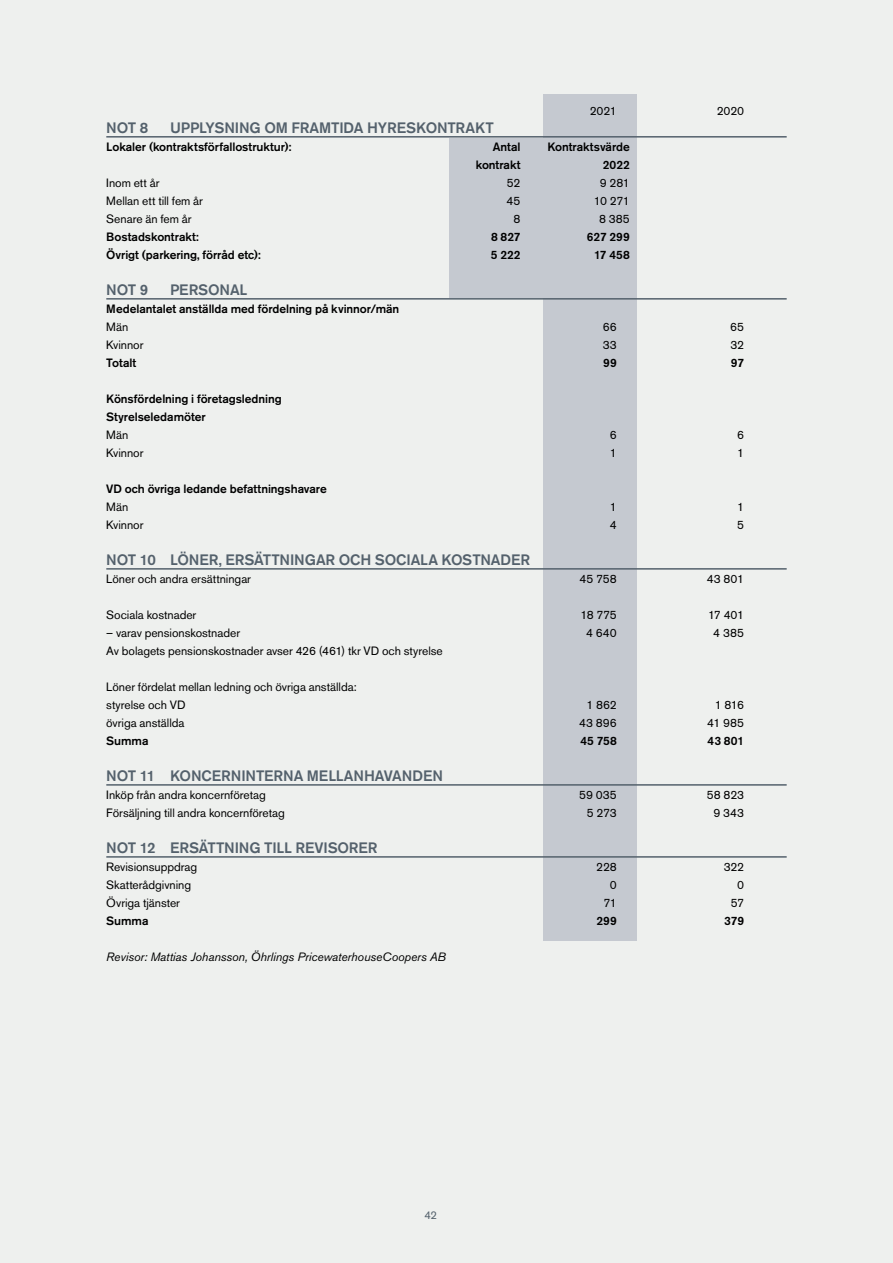
<style>
.page{position:relative;width:893px;height:1263px;background:#eef0ee}
.page>*{position:absolute;margin:0;border:0;box-sizing:border-box;transform-origin:0 0}
.t1{font:500 15px "Akzidenz Grotesk BE";letter-spacing:-.01em;color:#54616c}
.t2{font:12px/18px "Akzidenz Grotesk BE";letter-spacing:-.005em;color:#000}
.t3{font:500 12px/18px "Akzidenz Grotesk BE";letter-spacing:-.005em;color:#000}
.t4{font:italic 12px "Akzidenz Grotesk BE";letter-spacing:-.005em;color:#000}
.t5{font:11.25px "Akzidenz Grotesk BE";color:#54616c}
</style>
<div class="page">
<div style="left:543px;top:95px;width:93px;height:846px;background:#c5c9d0"></div>
<div style="left:449px;top:138px;width:94px;height:160px;background:#c5c9d0"></div>
<hr style="left:106px;top:136px;width:681px;height:2px;background:#54616c">
<hr style="left:106px;top:298px;width:681px;height:2px;background:#54616c">
<hr style="left:106px;top:568px;width:681px;height:2px;background:#54616c">
<hr style="left:106px;top:784px;width:681px;height:2px;background:#54616c">
<hr style="left:106px;top:856px;width:681px;height:2px;background:#54616c">
<p class="t2" style="left:590px;top:102px;width:29px">2021</p>
<p class="t2" style="left:717px;top:102px;width:29px">2020</p>
<p class="t1" style="left:106px;top:119px;width:43px">NOT 8</p>
<p class="t1" style="left:170px;top:119px;width:325px">UPPLYSNING OM FRAMTIDA HYRESKONTRAKT</p>
<p class="t3" style="left:106px;top:138px;width:187px">Lokaler (kontraktsförfallostruktur):</p>
<p class="t3" style="left:493px;top:138px;width:29px">Antal</p>
<p class="t3" style="left:547px;top:138px;width:84px">Kontraktsvärde</p>
<p class="t3" style="left:476px;top:156px;width:46px">kontrakt</p>
<p class="t3" style="left:603px;top:156px;width:28px">2022</p>
<p class="t2" style="left:106px;top:174px;width:55px">Inom ett år</p>
<p class="t2" style="left:507px;top:174px;width:15px">52</p>
<p class="t2" style="left:600px;top:174px;width:32px">9 281</p>
<p class="t2" style="left:106px;top:192px;width:98px">Mellan ett till fem år</p>
<p class="t2" style="left:507px;top:192px;width:15px">45</p>
<p class="t2" style="left:594px;top:192px;width:38px">10 271</p>
<p class="t2" style="left:106px;top:210px;width:87px">Senare än fem år</p>
<p class="t2" style="left:514px;top:210px;width:8px">8</p>
<p class="t2" style="left:599px;top:210px;width:32px">8 385</p>
<p class="t3" style="left:106px;top:228px;width:94px">Bostadskontrakt:</p>
<p class="t3" style="left:491px;top:228px;width:31px">8 827</p>
<p class="t3" style="left:587px;top:228px;width:44px">627 299</p>
<p class="t3" style="left:106px;top:246px;width:156px">Övrigt (parkering, förråd etc):</p>
<p class="t3" style="left:491px;top:246px;width:31px">5 222</p>
<p class="t3" style="left:594px;top:246px;width:37px">17 458</p>
<p class="t1" style="left:106px;top:281px;width:43px">NOT 9</p>
<p class="t1" style="left:170px;top:281px;width:79px">PERSONAL</p>
<p class="t3" style="left:106px;top:300px;width:295px">Medelantalet anställda med fördelning på kvinnor/män</p>
<p class="t2" style="left:106px;top:318px;width:24px">Män</p>
<p class="t2" style="left:603px;top:318px;width:15px">66</p>
<p class="t2" style="left:730px;top:318px;width:15px">65</p>
<p class="t2" style="left:106px;top:336px;width:39px">Kvinnor</p>
<p class="t2" style="left:603px;top:336px;width:15px">33</p>
<p class="t2" style="left:730px;top:336px;width:15px">32</p>
<p class="t3" style="left:106px;top:354px;width:31px">Totalt</p>
<p class="t3" style="left:603px;top:354px;width:15px">99</p>
<p class="t3" style="left:731px;top:354px;width:15px">97</p>
<p class="t3" style="left:106px;top:390px;width:177px">Könsfördelning i företagsledning<br>Styrelseledamöter</p>
<p class="t2" style="left:106px;top:426px;width:24px">Män</p>
<p class="t2" style="left:610px;top:426px;width:8px">6</p>
<p class="t2" style="left:737px;top:426px;width:8px">6</p>
<p class="t2" style="left:106px;top:444px;width:39px">Kvinnor</p>
<p class="t2" style="left:610px;top:444px;width:8px">1</p>
<p class="t2" style="left:737px;top:444px;width:8px">1</p>
<p class="t3" style="left:106px;top:480px;width:222px">VD och övriga ledande befattningshavare</p>
<p class="t2" style="left:106px;top:498px;width:24px">Män</p>
<p class="t2" style="left:610px;top:498px;width:8px">1</p>
<p class="t2" style="left:737px;top:498px;width:8px">1</p>
<p class="t2" style="left:106px;top:516px;width:39px">Kvinnor</p>
<p class="t2" style="left:610px;top:516px;width:8px">4</p>
<p class="t2" style="left:737px;top:516px;width:8px">5</p>
<p class="t1" style="left:106px;top:551px;width:425px">NOT 10 LÖNER, ERSÄTTNINGAR OCH SOCIALA KOSTNADER</p>
<p class="t2" style="left:106px;top:570px;width:146px">Löner och andra ersättningar</p>
<p class="t2" style="left:579px;top:570px;width:39px">45 758</p>
<p class="t2" style="left:707px;top:570px;width:39px">43 801</p>
<p class="t2" style="left:106px;top:606px;width:92px">Sociala kostnader</p>
<p class="t2" style="left:581px;top:606px;width:38px">18 775</p>
<p class="t2" style="left:708px;top:606px;width:38px">17 401</p>
<p class="t2" style="left:106px;top:624px;width:135px">– varav pensionskostnader</p>
<p class="t2" style="left:586px;top:624px;width:32px">4 640</p>
<p class="t2" style="left:713px;top:624px;width:32px">4 385</p>
<p class="t2" style="left:106px;top:642px;width:338px">Av bolagets pensionskostnader avser 426 (461) tkr VD och styrelse</p>
<p class="t2" style="left:106px;top:678px;width:252px">Löner fördelat mellan ledning och övriga anställda: styrelse och VD</p>
<p class="t2" style="left:586px;top:696px;width:32px">1 862</p>
<p class="t2" style="left:715px;top:696px;width:31px">1 816</p>
<p class="t2" style="left:106px;top:714px;width:80px">övriga anställda</p>
<p class="t2" style="left:579px;top:714px;width:39px">43 896</p>
<p class="t2" style="left:707px;top:714px;width:38px">41 985</p>
<p class="t3" style="left:106px;top:732px;width:44px">Summa</p>
<p class="t3" style="left:580px;top:732px;width:38px">45 758</p>
<p class="t3" style="left:708px;top:732px;width:38px">43 801</p>
<p class="t1" style="left:106px;top:767px;width:338px">NOT 11 KONCERNINTERNA MELLANHAVANDEN</p>
<p class="t2" style="left:106px;top:786px;width:161px">Inköp från andra koncernföretag</p>
<p class="t2" style="left:579px;top:786px;width:39px">59 035</p>
<p class="t2" style="left:707px;top:786px;width:39px">58 823</p>
<p class="t2" style="left:106px;top:804px;width:180px">Försäljning till andra koncernföretag</p>
<p class="t2" style="left:587px;top:804px;width:32px">5 273</p>
<p class="t2" style="left:713px;top:804px;width:32px">9 343</p>
<p class="t1" style="left:106px;top:839px;width:273px">NOT 12 ERSÄTTNING TILL REVISORER</p>
<p class="t2" style="left:106px;top:858px;width:92px">Revisionsuppdrag</p>
<p class="t2" style="left:596px;top:858px;width:22px">228</p>
<p class="t2" style="left:724px;top:858px;width:22px">322</p>
<p class="t2" style="left:106px;top:876px;width:86px">Skatterådgivning</p>
<p class="t2" style="left:610px;top:876px;width:8px">0</p>
<p class="t2" style="left:737px;top:876px;width:8px">0</p>
<p class="t2" style="left:106px;top:894px;width:75px">Övriga tjänster</p>
<p class="t2" style="left:603px;top:894px;width:15px">71</p>
<p class="t2" style="left:731px;top:894px;width:15px">57</p>
<p class="t3" style="left:106px;top:912px;width:44px">Summa</p>
<p class="t3" style="left:596px;top:912px;width:22px">299</p>
<p class="t3" style="left:724px;top:912px;width:21px">379</p>
<p class="t4" style="left:106px;top:950px;width:341px">Revisor: Mattias Johansson, Öhrlings PricewaterhouseCoopers AB</p>
<p class="t5" style="left:424px;top:1209px;width:14px">42</p>
</div>
